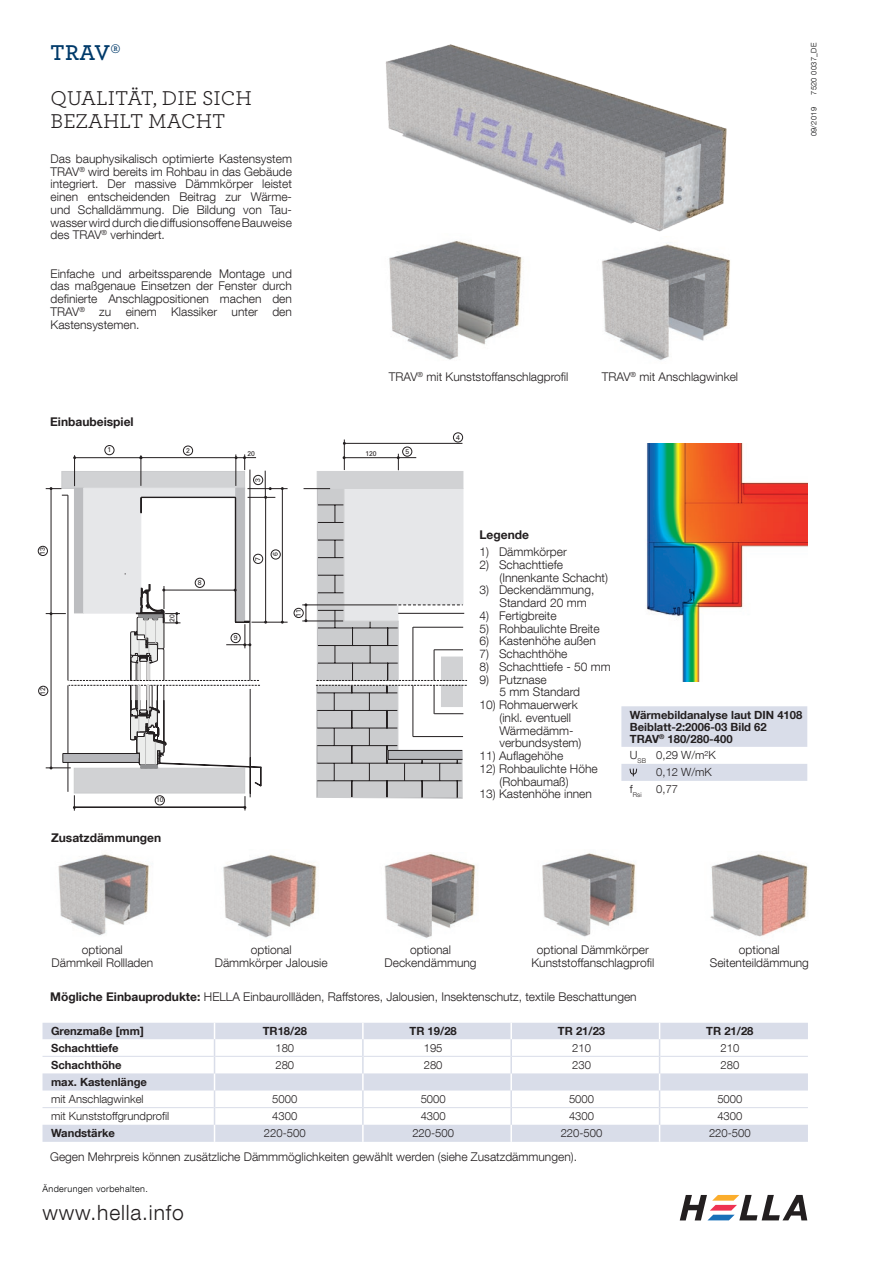
<style>
.page{position:relative;width:893px;height:1263px;background:#fff}
.page>*{position:absolute;margin:0;border:0;box-sizing:border-box;transform-origin:0 0}
.t1{font:600 22.5px "Archer";color:#003a6a}
.t2{font:21px/22.5px "Archer";color:#231f20}
.t3{font:300 21px "Helvetica Neue LT Com";letter-spacing:.04em;color:#231f20}
.t4{font:300 12px/12.8px "Helvetica Neue LT Com";color:#231f20;text-align:center}
.t5{font:700 12px "Helvetica Neue LT Com";color:#231f20}
.t6{font:700 11.25px/12px "Helvetica Neue LT Com";color:#231f20}
.t7{font:300 11.25px/17px "Helvetica Neue LT Com";color:#231f20}
.t8{font:300 9px "Helvetica Neue LT Com";letter-spacing:.04em;color:#000002}
.t9{font:300 7.5px "Helvetica Neue LT Com";letter-spacing:.04em;color:#000002}
.t10{font:6.9px "Univers";color:#231f20}
.t11{font:300 6.45px "Helvetica Neue LT Com";color:#231f20}
.s1{font-weight:700}
</style>
<div class="page">
<img style="left:646px;top:444px;width:162px;height:238px">
<svg style="left:621px;top:706px;width:186px;height:75px"></svg>
<img style="left:602px;top:244px;width:128px;height:116px">
<img style="left:389px;top:241px;width:133px;height:119px">
<svg style="left:43px;top:1023px;width:171px;height:119px"></svg>
<hr style="left:43px;top:1107px;width:171px;height:1px;background:#d9dde9">
<hr style="left:43px;top:1056px;width:171px;height:1px;background:#d9dde9">
<svg style="left:214px;top:1023px;width:594px;height:119px"></svg>
<img style="left:58px;top:854px;width:93px;height:82px">
<img style="left:223px;top:854px;width:94px;height:84px">
<img style="left:384px;top:853px;width:92px;height:85px">
<img style="left:542px;top:853px;width:94px;height:84px">
<img style="left:710px;top:854px;width:98px;height:83px">
<hr style="left:247px;top:488px;width:41px;height:1px;background:#231f20">
<hr style="left:252px;top:622px;width:36px;height:1px;background:#231f20">
<hr style="left:282px;top:488px;width:1px;height:134px;background:#231f20">
<svg style="left:67px;top:786px;width:195px;height:12px"></svg>
<div style="left:317px;top:471px;width:146px;height:18px;background:#d1d2d4"></div>
<hr style="left:302px;top:605px;width:95px;height:1px;background:#231f20">
<hr style="left:302px;top:621px;width:41px;height:1px;background:#231f20">
<hr style="left:344px;top:439px;width:1px;height:31px;background:#231f20">
<hr style="left:344px;top:443px;width:118px;height:1px;background:#231f20">
<hr style="left:344px;top:457px;width:54px;height:1px;background:#231f20">
<svg style="left:397px;top:454px;width:19px;height:16px"></svg>
<hr style="left:74px;top:807px;width:171px;height:1px;background:#231f20">
<svg style="left:243px;top:796px;width:3px;height:14px"></svg>
<svg style="left:73px;top:795px;width:3px;height:16px"></svg>
<svg style="left:46px;top:454px;width:229px;height:332px"></svg>
<svg style="left:304px;top:488px;width:164px;height:310px"></svg>
<div style="left:453px;top:433px;width:10px;height:9px;border:1px solid #231f20;border-radius:50%"></div>
<div style="left:402px;top:447px;width:10px;height:9px;border:1px solid #231f20;border-radius:50%"></div>
<div style="left:271px;top:550px;width:10px;height:9px;border:1px solid #231f20;border-radius:50%"></div>
<div style="left:253px;top:475px;width:10px;height:10px;border:1px solid #231f20;border-radius:50%"></div>
<div style="left:183px;top:446px;width:10px;height:9px;border:1px solid #231f20;border-radius:50%"></div>
<div style="left:253px;top:554px;width:10px;height:10px;border:1px solid #231f20;border-radius:50%"></div>
<div style="left:195px;top:578px;width:10px;height:10px;border:1px solid #231f20;border-radius:50%"></div>
<div style="left:231px;top:633px;width:9px;height:10px;border:1px solid #231f20;border-radius:50%"></div>
<div style="left:155px;top:795px;width:10px;height:10px;border:1px solid #231f20;border-radius:50%"></div>
<div style="left:105px;top:445px;width:9px;height:10px;border:1px solid #231f20;border-radius:50%"></div>
<div style="left:294px;top:608px;width:9px;height:10px;border:1px solid #231f20;border-radius:50%"></div>
<div style="left:38px;top:686px;width:10px;height:10px;border:1px solid #231f20;border-radius:50%"></div>
<div style="left:38px;top:546px;width:10px;height:10px;border:1px solid #231f20;border-radius:50%"></div>
<img style="left:385px;top:44px;width:342px;height:188px">
<svg style="left:680px;top:1195px;width:127px;height:25px"></svg>
<h1 class="t1" style="left:51px;top:36px;width:72px">TRAV<sup>®</sup></h1>
<h2 class="t2" style="left:51px;top:86px;width:203px">QUALITÄT, DIE SICH<br>BEZAHLT MACHT</h2>
<p class="t4" style="left:51px;top:152px;width:243px;text-align:justify">Das bauphysikalisch optimierte Kastensystem TRAV<sup>®</sup> wird bereits im Rohbau in das Gebäude integriert. Der massive Dämmkörper leistet einen entscheidenden Beitrag zur Wärme&shy;und Schalldämmung. Die Bildung von Tau&shy;wasser wird durch die diffusionsoffene Bauweise des TRAV<sup>®</sup> verhindert.</p>
<p class="t4" style="left:51px;top:267px;width:243px;text-align:justify">Einfache und arbeitssparende Montage und das maßgenaue Einsetzen der Fenster durch definierte Anschlagpositionen machen den TRAV<sup>®</sup> zu einem Klassiker unter den Kastensystemen.</p>
<p class="t5" style="left:50px;top:414px;width:85px">Einbaubeispiel</p>
<p class="t10" style="left:108px;top:446px;width:5px">1</p>
<p class="t10" style="left:186px;top:446px;width:5px">2</p>
<p class="t4" style="left:389px;top:370px;width:181px">TRAV<sup>®</sup> mit Kunststoffanschlagprofil</p>
<p class="t10" style="left:247px;top:449px;width:9px">20</p>
<p class="t10" style="left:365px;top:449px;width:13px">120</p>
<p class="t10" style="left:254px;top:482px;width:5px;rotate:-90deg">3</p>
<p class="t10" style="left:405px;top:447px;width:5px">5</p>
<p class="t10" style="left:456px;top:433px;width:5px">4</p>
<p class="t4" style="left:602px;top:370px;width:138px">TRAV<sup>®</sup> mit Anschlagwinkel</p>
<p class="t9" style="left:809px;top:95px;width:54px;rotate:-90deg">7520 0037_DE</p>
<p class="t9" style="left:809px;top:136px;width:31px;rotate:-90deg">09/2019</p>
<p class="t10" style="left:38px;top:555px;width:9px;rotate:-90deg">13</p>
<p class="t10" style="left:39px;top:695px;width:9px;rotate:-90deg">12</p>
<p class="t10" style="left:168px;top:622px;width:9px;rotate:-90deg">20</p>
<p class="t10" style="left:198px;top:578px;width:5px">8</p>
<p class="t10" style="left:254px;top:561px;width:5px;rotate:-90deg">7</p>
<p class="t10" style="left:271px;top:556px;width:5px;rotate:-90deg">6</p>
<p class="t10" style="left:234px;top:633px;width:5px">9</p>
<p class="t10" style="left:294px;top:617px;width:9px;rotate:-90deg">11</p>
<p class="t10" style="left:156px;top:796px;width:9px">10</p>
<p class="t5" style="left:51px;top:830px;width:112px">Zusatzdämmungen</p>
<p class="t5" style="left:479px;top:527px;width:51px">Legende</p>
<p class="t4" style="left:479px;top:545px;width:89px">1) Dämmkörper</p>
<p class="t4" style="left:499px;top:558px;width:110px;text-align:left;text-indent:-20px">2) Schachttiefe (Innenkante Schacht)</p>
<p class="t4" style="left:499px;top:583px;width:96px;text-align:left;text-indent:-20px">3) Deckendämmung,<br>Standard 20 mm</p>
<p class="t4" style="left:479px;top:609px;width:79px">4) Fertigbreite</p>
<p class="t4" style="left:479px;top:622px;width:122px">5) Rohbaulichte Breite</p>
<p class="t4" style="left:479px;top:634px;width:118px">6) Kastenhöhe außen</p>
<p class="t4" style="left:479px;top:647px;width:90px">7) Schachthöhe</p>
<p class="t4" style="left:479px;top:660px;width:133px">8) Schachttiefe - 50 mm</p>
<p class="t4" style="left:499px;top:673px;width:82px;text-align:left;text-indent:-20px">9) Putznase<br>5 mm Standard</p>
<p class="t4" style="left:499px;top:698px;width:83px;text-align:left;text-indent:-20px">10) Rohmauerwerk (inkl. eventuell<br>Wärmedämm&shy;verbundsystem)</p>
<p class="t4" style="left:479px;top:749px;width:85px">11) Auflagehöhe</p>
<p class="t4" style="left:499px;top:762px;width:100px;text-align:left;text-indent:-20px">12) Rohbaulichte Höhe (Rohbaumaß)</p>
<p class="t4" style="left:479px;top:787px;width:114px">13) Kastenhöhe innen</p>
<p class="t6" style="left:630px;top:708px;width:174px">Wärmebildanalyse laut DIN 4108<br>Beiblatt-2:2006-03 Bild 62<br>TRAV<sup>®</sup> 180/280-400</p>
<p class="t7" style="left:656px;top:747px;width:61px;text-indent:-26px">U<sub>SB</sub> 0,29 W/m²K<br>0,12 W/mK</p>
<p class="t11" style="left:630px;top:791px;width:13px"><sup>f</sup>Rsi</p>
<p class="t7" style="left:656px;top:781px;width:23px">0,77</p>
<p class="t4" style="left:52px;top:943px;width:103px">optional<br>Dämmkeil Rollladen</p>
<p class="t4" style="left:215px;top:943px;width:114px">optional<br>Dämmkörper Jalousie</p>
<p class="t4" style="left:385px;top:943px;width:94px">optional<br>Deckendämmung</p>
<p class="t4" style="left:531px;top:943px;width:124px">optional Dämmkörper<br>Kunststoffanschlagprofil</p>
<p class="t4" style="left:710px;top:943px;width:101px">optional<br>Seitenteildämmung</p>
<p class="t4" style="left:50px;top:990px;width:588px"><span class="s1">Mögliche Einbauprodukte:</span> HELLA Einbaurollläden, Raffstores, Jalousien, Insektenschutz, textile Beschattungen</p>
<p class="t6" style="left:51px;top:1025px;width:94px">Grenzmaße [mm]</p>
<p class="t6" style="left:263px;top:1025px;width:46px">TR18/28</p>
<p class="t6" style="left:409px;top:1025px;width:49px">TR 19/28</p>
<p class="t6" style="left:558px;top:1025px;width:49px">TR 21/23</p>
<p class="t6" style="left:706px;top:1025px;width:49px">TR 21/28</p>
<p class="t6" style="left:51px;top:1041px;width:69px">Schachttiefe</p>
<p class="t7" style="left:275px;top:1039px;width:20px">180</p>
<p class="t7" style="left:424px;top:1039px;width:20px">195</p>
<p class="t7" style="left:572px;top:1039px;width:20px">210</p>
<p class="t7" style="left:720px;top:1039px;width:20px">210</p>
<p class="t6" style="left:51px;top:1059px;width:72px">Schachthöhe</p>
<p class="t7" style="left:275px;top:1056px;width:20px">280</p>
<p class="t7" style="left:424px;top:1056px;width:20px">280</p>
<p class="t7" style="left:572px;top:1056px;width:20px">230</p>
<p class="t7" style="left:720px;top:1056px;width:20px">280</p>
<p class="t6" style="left:51px;top:1076px;width:98px">max. Kastenlänge</p>
<p class="t7" style="left:51px;top:1090px;width:94px">mit Anschlagwinkel</p>
<p class="t7" style="left:272px;top:1090px;width:27px">5000</p>
<p class="t7" style="left:421px;top:1090px;width:27px">5000</p>
<p class="t7" style="left:569px;top:1090px;width:27px">5000</p>
<p class="t7" style="left:717px;top:1090px;width:27px">5000</p>
<p class="t7" style="left:51px;top:1108px;width:120px">mit Kunststoffgrundprofil</p>
<p class="t7" style="left:272px;top:1108px;width:27px">4300</p>
<p class="t7" style="left:421px;top:1108px;width:27px">4300</p>
<p class="t7" style="left:569px;top:1108px;width:27px">4300</p>
<p class="t7" style="left:717px;top:1108px;width:27px">4300</p>
<p class="t6" style="left:51px;top:1127px;width:65px">Wandstärke</p>
<p class="t7" style="left:264px;top:1124px;width:43px">220-500</p>
<p class="t7" style="left:412px;top:1124px;width:43px">220-500</p>
<p class="t7" style="left:561px;top:1124px;width:43px">220-500</p>
<p class="t7" style="left:709px;top:1124px;width:43px">220-500</p>
<p class="t4" style="left:50px;top:1150px;width:528px">Gegen Mehrpreis können zusätzliche Dämmmöglichkeiten gewählt werden (siehe Zusatzdämmungen).</p>
<p class="t8" style="left:43px;top:1183px;width:107px">Änderungen vorbehalten.</p>
<h2 class="t3" style="left:43px;top:1199px;width:143px">www.hella.info</h2>
</div>
